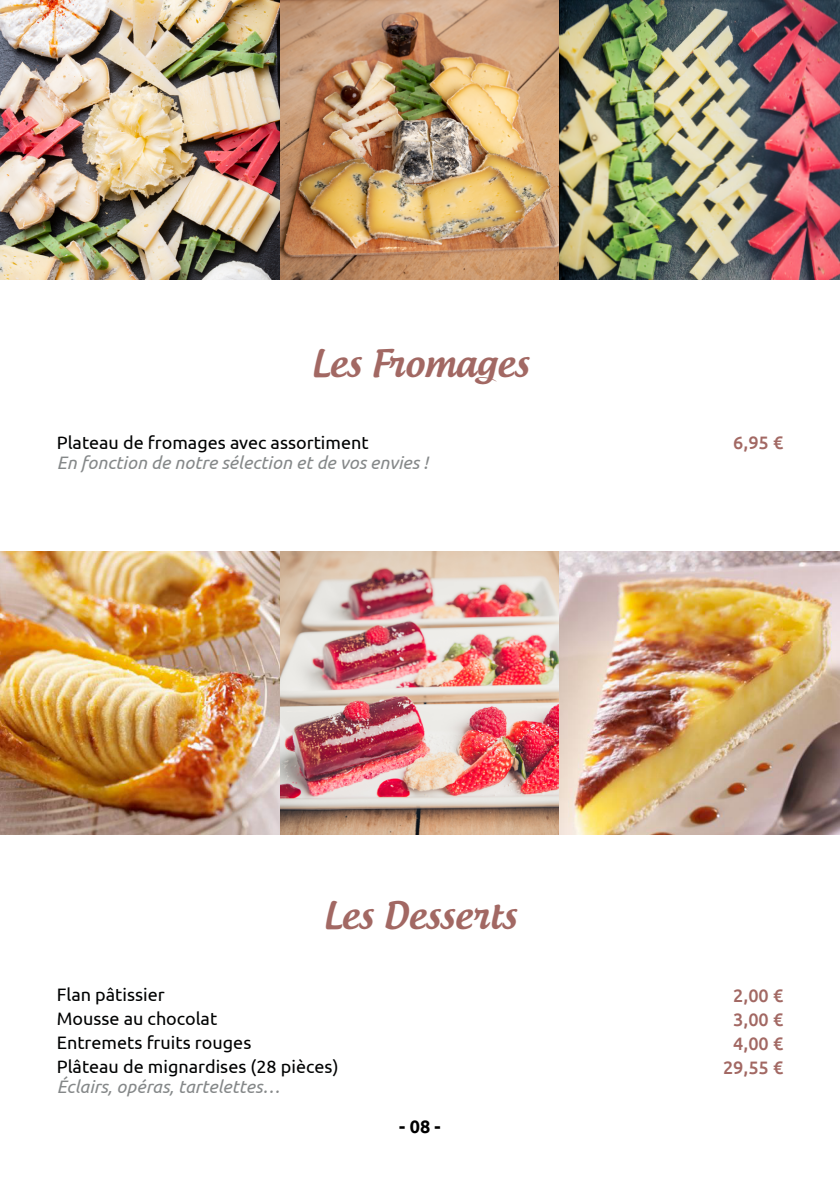
<style>
.page{position:relative;width:840px;height:1191px;background:#fff}
.page>*{position:absolute;margin:0;border:0;box-sizing:border-box;transform-origin:0 0}
.t1{font:500 36px "Androgyne";color:#a26863}
.t2{font:18px/24px "Ubuntu";color:#010202}
.t3{font:italic 18px "Ubuntu";color:#858889}
.t4{font:500 18px/24px "Ubuntu";color:#a26863;text-align:center}
.t5{font:700 18px "Ubuntu";color:#000}
</style>
<div class="page">
<img style="left:279px;top:0;width:280px;height:279px">
<img style="left:279px;top:551px;width:280px;height:283px">
<img style="left:559px;top:0;width:280px;height:279px">
<img style="left:559px;top:551px;width:280px;height:283px">
<img style="left:0;top:0;width:279px;height:279px">
<img style="left:0;top:551px;width:279px;height:283px">
<h1 class="t1" style="left:311px;top:341px;width:219px">Les Fromages</h1>
<p class="t2" style="left:57px;top:430px;width:313px">Plateau de fromages avec assortiment</p>
<p class="t3" style="left:57px;top:452px;width:372px">En fonction de notre sélection et de vos envies !</p>
<h1 class="t1" style="left:323px;top:893px;width:195px">Les Desserts</h1>
<p class="t2" style="left:57px;top:982px;width:283px">Flan pâtissier<br>Mousse au chocolat<br>Entremets fruits rouges<br>Plâteau de mignardises (28 pièces)</p>
<p class="t3" style="left:57px;top:1076px;width:225px">Éclairs, opéras, tartelettes…</p>
<p class="t5" style="left:399px;top:1115px;width:43px">- 08 -</p>
<p class="t4" style="left:732px;top:430px;width:51px">6,95 €</p>
<p class="t4" style="left:722px;top:982px;width:62px">2,00 €<br>3,00 €<br>4,00 €<br>29,55 €</p>
</div>
